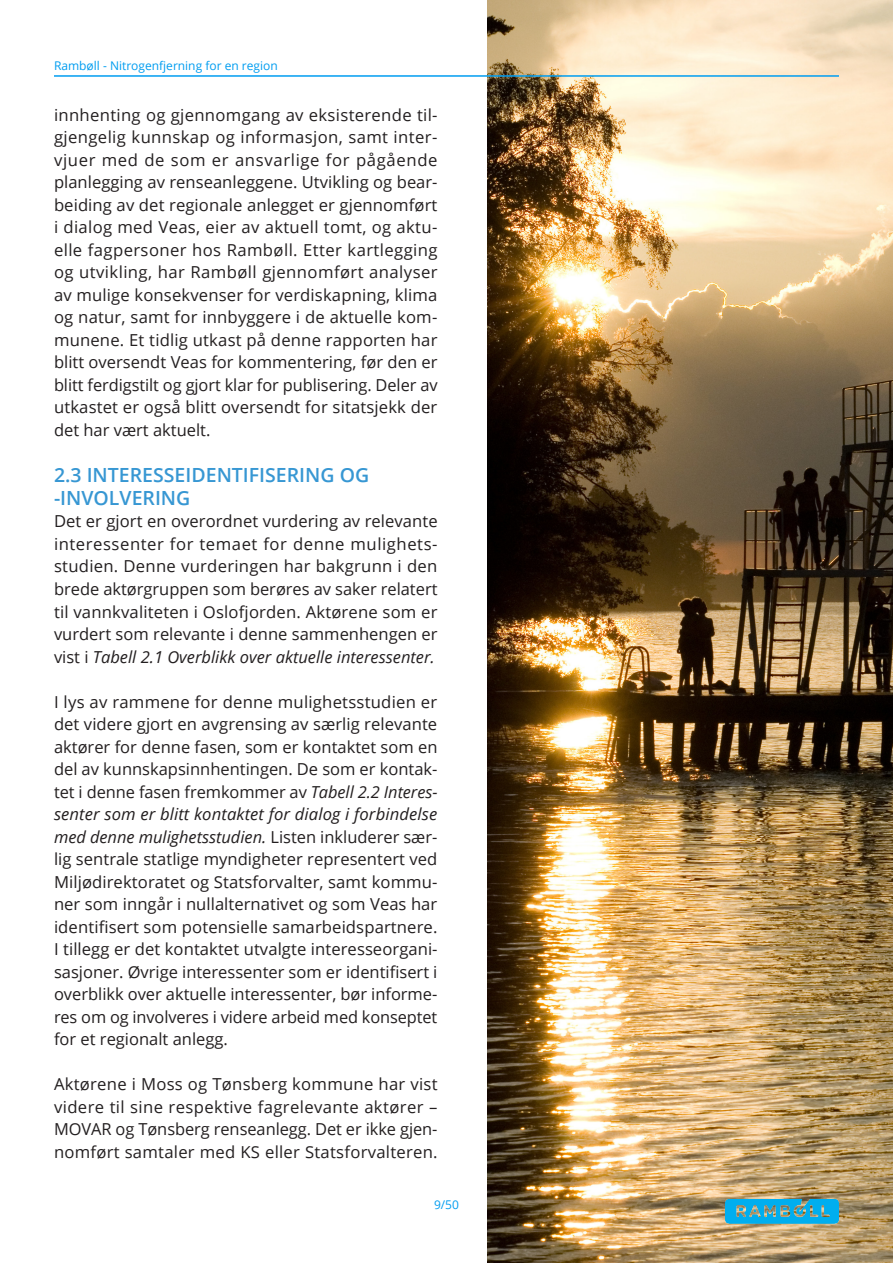
<style>
.page{position:relative;width:893px;height:1263px;background:#fff}
.page>*{position:absolute;margin:0;border:0;box-sizing:border-box;transform-origin:0 0}
.Header_12_blue{font:600 19.5px/23.4px "Open Sans";color:#3797d3}
.t1{font:16.5px/22.5px "Open Sans";color:#231f20;text-align:justify}
.t2{font:12px "Open Sans";color:#009df0}
.s1{font-style:italic}
</style>
<div class="page">
<img style="left:487px;top:0;width:406px;height:1263px">
<hr style="left:54px;top:75px;width:785px;height:2px;background:#009df0">
<img style="left:725px;top:1199px;width:113px;height:24px">
<p class="t2" style="left:54px;top:57px;width:225px">Rambøll - Nitrogenfjerning for en region</p>
<p class="t1" style="left:54px;top:103px;width:385px">innhenting og gjennomgang av eksisterende til&shy;gjengelig kunnskap og informasjon, samt inter&shy;vjuer med de som er ansvarlige for pågående planlegging av renseanleggene. Utvikling og bear&shy;beiding av det regionale anlegget er gjennomført i dialog med Veas, eier av aktuell tomt, og aktu&shy;elle fagpersoner hos Rambøll. Etter kartlegging og utvikling, har Rambøll gjennomført analyser av mulige konsekvenser for verdiskapning, klima og natur, samt for innbyggere i de aktuelle kom&shy;munene. Et tidlig utkast på denne rapporten har blitt oversendt Veas for kommentering, før den er blitt ferdigstilt og gjort klar for publisering. Deler av utkastet er også blitt oversendt for sitatsjekk der det har vært aktuelt.</p>
<p class="Header_12_blue" style="left:54px;top:462px;width:317px">2.3 INTERESSEIDENTIFISERING OG -INVOLVERING</p>
<p class="t1" style="left:54px;top:510px;width:385px">Det er gjort en overordnet vurdering av relevante interessenter for temaet for denne mulighets&shy;studien. Denne vurderingen har bakgrunn i den brede aktørgruppen som berøres av saker relatert til vannkvaliteten i Oslofjorden. Aktørene som er vurdert som relevante i denne sammenhengen er vist i <span class="s1">Tabell 2.1 Overblikk over aktuelle interessenter.</span></p>
<p class="t1" style="left:54px;top:690px;width:385px">I lys av rammene for denne mulighetsstudien er det videre gjort en avgrensing av særlig relevante aktører for denne fasen, som er kontaktet som en del av kunnskapsinnhentingen. De som er kontak&shy;tet i denne fasen fremkommer av <span class="s1">Tabell 2.2 Interes&shy;senter som er blitt kontaktet for dialog i forbindelse med denne mulighetsstudien.</span> Listen inkluderer sær&shy;lig sentrale statlige myndigheter representert ved Miljødirektoratet og Statsforvalter, samt kommu&shy;ner som inngår i nullalternativet og som Veas har identifisert som potensielle samarbeidspartnere.<br>I tillegg er det kontaktet utvalgte interesseorgani&shy;sasjoner. Øvrige interessenter som er identifisert i overblikk over aktuelle interessenter, bør informe&shy;res om og involveres i videre arbeid med konseptet for et regionalt anlegg.</p>
<p class="t1" style="left:54px;top:1072px;width:385px">Aktørene i Moss og Tønsberg kommune har vist videre til sine respektive fagrelevante aktører – MOVAR og Tønsberg renseanlegg. Det er ikke gjen&shy;nomført samtaler med KS eller Statsforvalteren.</p>
<p class="t2" style="left:434px;top:1196px;width:26px">9/50</p>
</div>
